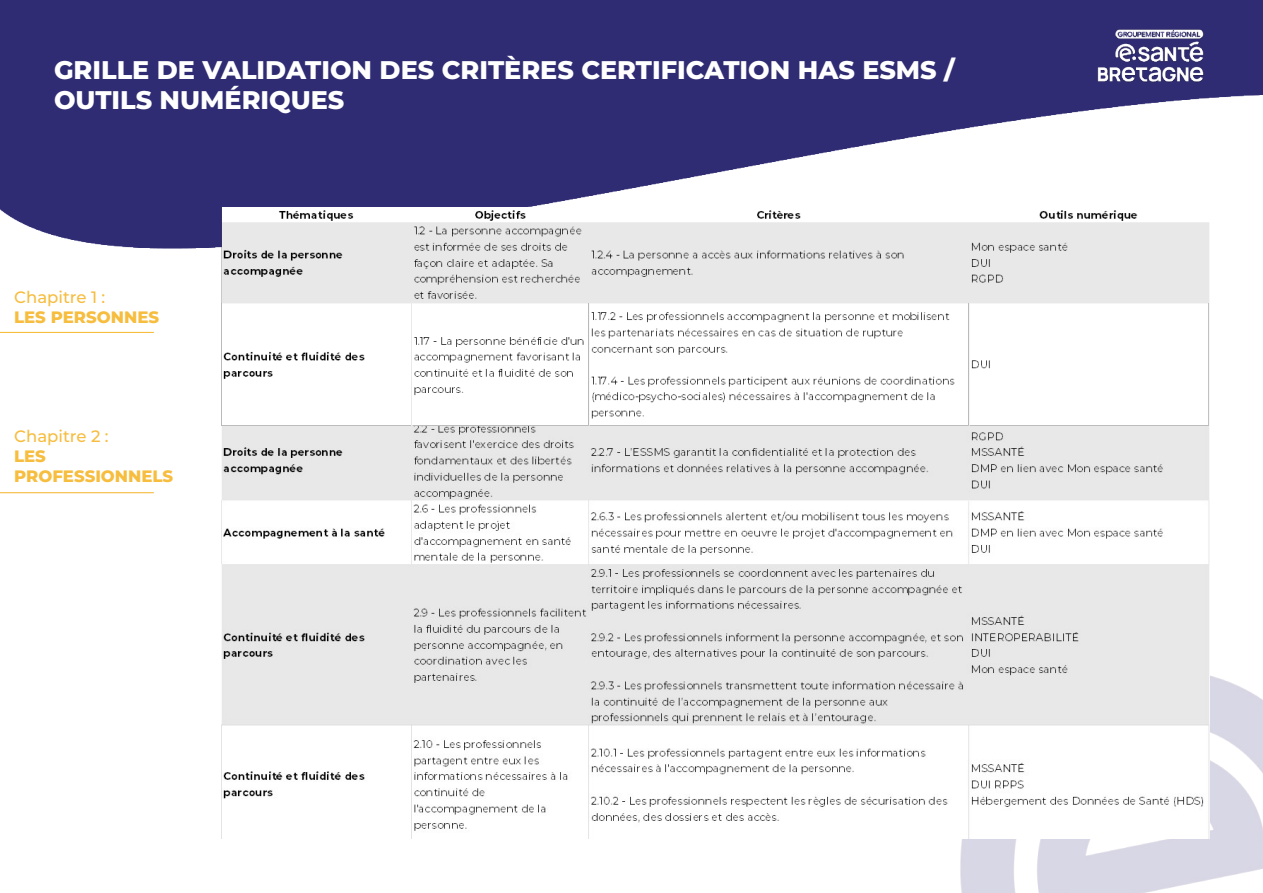
<style>
.page{position:relative;width:1263px;height:893px;background:#fff}
.page>*{position:absolute;margin:0;border:0;box-sizing:border-box;transform-origin:0 0}
.t1{font:800 25.5px/30.6px "Montserrat";color:#fff}
.t2{font:800 16.5px/19.8px "Montserrat";color:#f6bd3f}
.t3{font:500 16.5px "Montserrat";color:#f6bd3f}
</style>
<div class="page">
<img style="left:0;top:0;width:1263px;height:893px">
<img style="left:1092px;top:26px;width:118px;height:60px">
<img style="left:221px;top:207px;width:989px;height:631px">
<hr style="left:0;top:332px;width:154px;height:1px;background:#f6bd3f">
<hr style="left:0;top:492px;width:154px;height:1px;background:#f6bd3f">
<p class="t1" style="left:54px;top:54px;width:902px">GRILLE DE VALIDATION DES CRITÈRES CERTIFICATION HAS ESMS /<br>OUTILS NUMÉRIQUES</p>
<p class="t3" style="left:14px;top:290px;width:93px">Chapitre 1 :</p>
<p class="t2" style="left:14px;top:307px;width:146px">LES PERSONNES</p>
<p class="t3" style="left:14px;top:430px;width:96px">Chapitre 2 :</p>
<p class="t2" style="left:14px;top:446px;width:161px">LES<br>PROFESSIONNELS</p>
</div>
